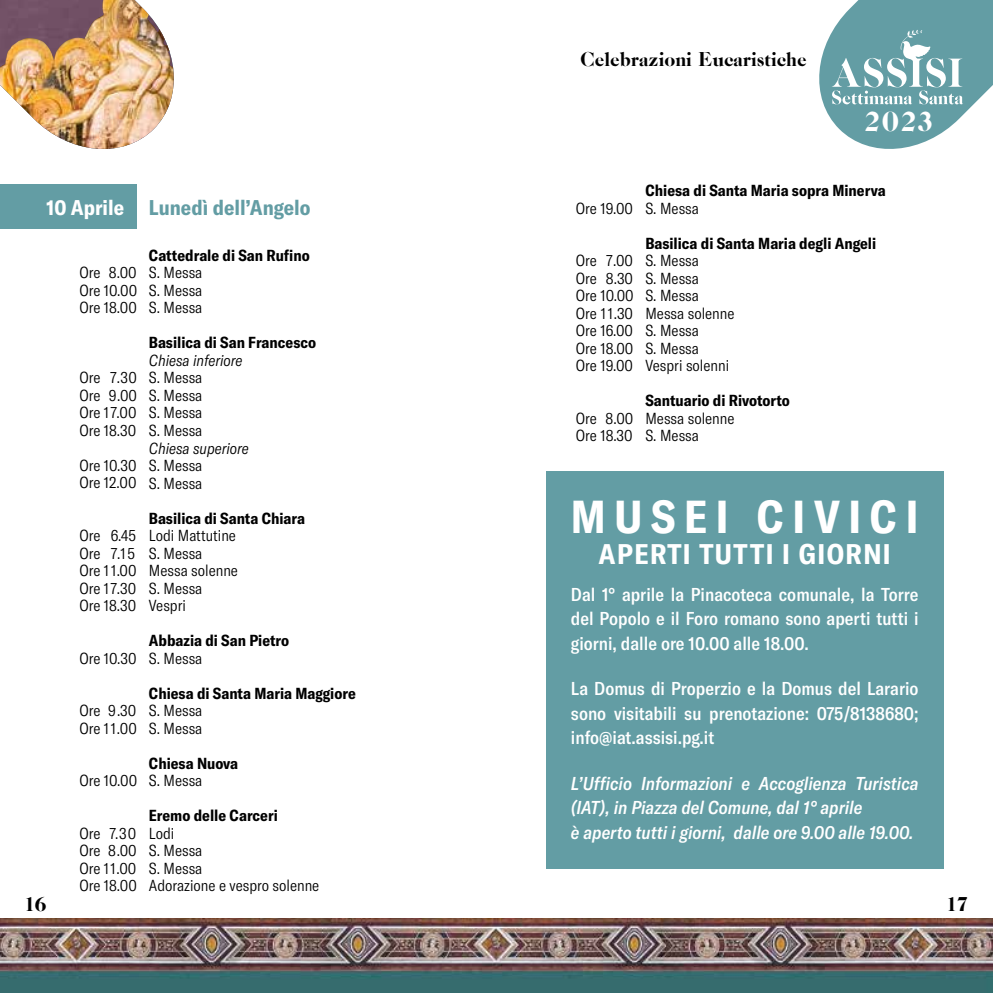
<style>
.page{position:relative;width:993px;height:993px;background:#fff}
.page>*{position:absolute;margin:0;border:0;box-sizing:border-box;transform-origin:0 0}
.t1{font:700 condensed 45.5px "GT America";letter-spacing:.19em;color:#fff}
.t2{font:28.88px "Caslon CP";color:#fff}
.t3{font:700 condensed 28px "GT America";letter-spacing:.05em;color:#fff}
.t4{font:21px "Caslon CP";color:#000}
.t5{font:700 condensed 21px "GT America";color:#639da4}
.t6{font:500 condensed 18.38px/24.5px "GT America";color:#fff;text-align:justify}
.t7{font:italic 500 condensed 18.38px/24.5px "GT America";color:#fff}
.t8{font:300 condensed 15.75px/17.5px "GT America";color:#000}
.t9{font:700 condensed 15.75px "GT America";color:#000}
.t10{font:italic 300 condensed 15.75px "GT America";color:#000}
.s1{color:#fff}
</style>
<div class="page">
<img style="left:0;top:918px;width:992px;height:74px">
<div style="left:0;top:184px;width:136px;height:44px;background:#639da4"></div>
<img style="left:0;top:0;width:174px;height:149px">
<svg style="left:819px;top:0;width:173px;height:149px"></svg>
<div style="left:546px;top:471px;width:397px;height:397px;background:#639da4"></div>
<h3 class="t4" style="left:580px;top:48px;width:228px">Celebrazioni Eucaristiche</h3>
<h2 class="t2" style="left:863px;top:106px;width:70px">2023</h2>
<p class="t9" style="left:645px;top:181px;width:242px">Chiesa di Santa Maria sopra Minerva</p>
<p class="t8" style="left:645px;top:199px;width:55px">S. Messa</p>
<p class="t9" style="left:645px;top:233px;width:232px">Basilica di Santa Maria degli Angeli</p>
<p class="t8" style="left:645px;top:252px;width:90px">S. Messa<br>S. Messa<br>S. Messa<br>Messa solenne<br>S. Messa<br>S. Messa<br>Vespri solenni</p>
<p class="t9" style="left:645px;top:391px;width:146px">Santuario di Rivotorto</p>
<p class="t8" style="left:645px;top:409px;width:90px">Messa solenne<br>S. Messa</p>
<h3 class="t5" style="left:46px;top:195px;width:265px"><span class="s1">10 Aprile</span> Lunedì dell’Angelo</h3>
<p class="t8" style="left:575px;top:199px;width:59px">Ore 19.00</p>
<p class="t9" style="left:149px;top:245px;width:162px">Cattedrale di San Rufino</p>
<p class="t8" style="left:149px;top:264px;width:55px;text-align:justify">S. Messa S. Messa S. Messa</p>
<p class="t9" style="left:149px;top:333px;width:169px">Basilica di San Francesco</p>
<p class="t10" style="left:149px;top:351px;width:95px">Chiesa inferiore</p>
<p class="t8" style="left:149px;top:369px;width:55px;text-align:justify">S. Messa S. Messa S. Messa S. Messa</p>
<p class="t10" style="left:149px;top:438px;width:101px">Chiesa superiore</p>
<p class="t8" style="left:149px;top:456px;width:55px">S. Messa<br>S. Messa</p>
<p class="t9" style="left:149px;top:508px;width:158px">Basilica di Santa Chiara</p>
<p class="t8" style="left:149px;top:526px;width:90px">Lodi Mattutine<br>S. Messa<br>Messa solenne<br>S. Messa<br>Vespri</p>
<p class="t9" style="left:149px;top:630px;width:142px">Abbazia di San Pietro</p>
<p class="t8" style="left:149px;top:649px;width:55px">S. Messa</p>
<p class="t9" style="left:149px;top:683px;width:208px">Chiesa di Santa Maria Maggiore</p>
<p class="t8" style="left:149px;top:701px;width:55px">S. Messa<br>S. Messa</p>
<p class="t9" style="left:149px;top:753px;width:91px">Chiesa Nuova</p>
<p class="t8" style="left:149px;top:771px;width:55px">S. Messa</p>
<p class="t9" style="left:149px;top:805px;width:130px">Eremo delle Carceri</p>
<p class="t8" style="left:149px;top:824px;width:172px">Lodi<br>S. Messa<br>S. Messa<br>Adorazione e vespro solenne</p>
<p class="t8" style="left:575px;top:252px;width:59px;text-align:justify">Ore 7.00<br>Ore 8.30<br>Ore 10.00<br>Ore 1 1.30<br>Ore 16.00<br>Ore 18.00<br>Ore 19.00</p>
<p class="t8" style="left:79px;top:264px;width:59px;text-align:justify">Ore 8.00<br>Ore 10.00<br>Ore 18.00</p>
<p class="t8" style="left:79px;top:369px;width:59px;text-align:justify">Ore 7.30<br>Ore 9.00<br>Ore 17.00<br>Ore 18.30</p>
<p class="t8" style="left:79px;top:456px;width:59px">Ore 10.30<br>Ore 12.00</p>
<p class="t8" style="left:575px;top:409px;width:59px">Ore 8.00<br>Ore 18.30</p>
<h1 class="t1" style="left:570px;top:488px;width:349px">MUSEI CIVICI</h1>
<h3 class="t3" style="left:598px;top:537px;width:293px">APERTI TUTTI I GIORNI</h3>
<p class="t6" style="left:570px;top:581px;width:349px">Dal 1° aprile la Pinacoteca comunale, la Torre del Popolo e il Foro romano sono aperti tutti i giorni, dalle ore 10.00 alle 18.00.</p>
<p class="t6" style="left:570px;top:676px;width:349px">La Domus di Properzio e la Domus del Larario sono visitabili su prenotazione: 075/8138680; info@iat.assisi.pg.it</p>
<p class="t7" style="left:570px;top:770px;width:349px">L’Ufficio Informazioni e Accoglienza Turistica (IAT), in Piazza del Comune, dal 1° aprile<br>è aperto tutti i giorni, dalle ore 9.00 alle 19.00.</p>
<p class="t8" style="left:79px;top:526px;width:59px;text-align:justify">Ore 6.45<br>Ore 7.1 5<br>Ore 1 1.00<br>Ore 17.30<br>Ore 18.30</p>
<p class="t8" style="left:79px;top:649px;width:59px">Ore 10.30</p>
<p class="t8" style="left:79px;top:701px;width:59px">Ore 9.30<br>Ore 11.00</p>
<p class="t8" style="left:79px;top:771px;width:59px">Ore 10.00</p>
<p class="t8" style="left:79px;top:824px;width:59px;text-align:justify">Ore 7.30<br>Ore 8.00<br>Ore 11.00<br>Ore 18.00</p>
<h3 class="t4" style="left:25px;top:892px;width:23px">16</h3>
<h3 class="t4" style="left:946px;top:892px;width:23px">17</h3>
</div>
